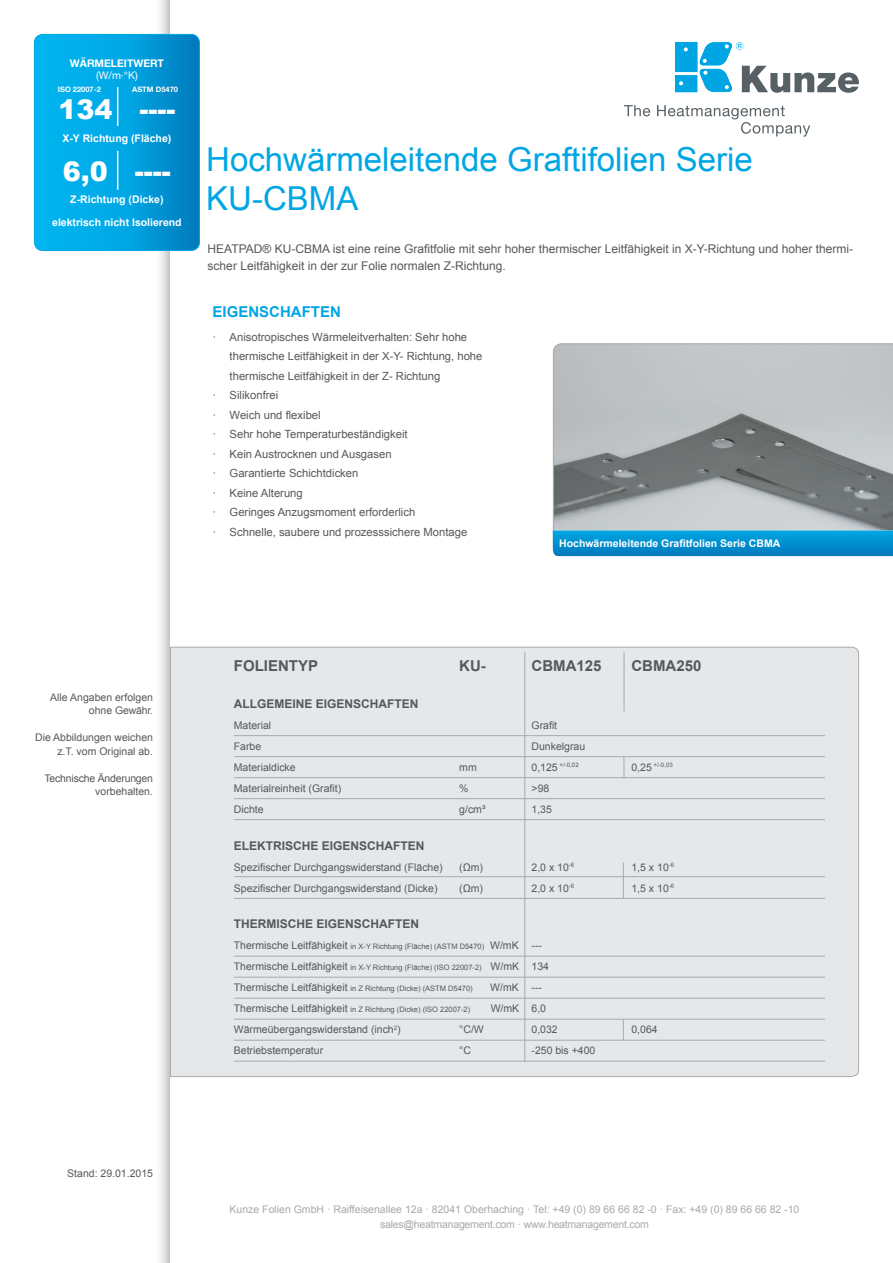
<style>
.page{position:relative;width:893px;height:1263px;background:#fff}
.page>*{position:absolute;margin:0;border:0;box-sizing:border-box;transform-origin:0 0}
.Headline_1{font:33px "Arial";color:#00a6e4}
.t1{font:900 27px "Arial";color:#fff}
.Tabelle_Headline_1{font:700 15px "Arial";color:#57585a}
.Headline_2{font:700 15px "Arial";color:#00a6e4}
.Beschreibungstext{font:12px/16.5px "Arial";color:#57585a}
.Tabelle_Headline_2{font:700 12px "Arial";color:#57585a}
.t2{font:11.25px/19.5px "Arial";color:#57585a}
.Tabelle_Inhalt_Letzt{font:10.5px/13.5px "Arial";color:#57585a;text-align:right}
.Tabelle_Inhalt{font:10.5px "Arial";color:#57585a}
.t3{font:10.5px/15px "Arial";color:#a8a9ad;text-align:center}
.Bildunterschrift{font:700 10.5px "Arial";color:#fff}
.Tabelle_Inhalt_Letzt-2{font:10.5px/13.5px "Arial";letter-spacing:-.02em;color:#57585a;text-align:right}
.t4{font:700 10.5px/12px "Helvetica Neue LT";color:#fff;text-align:center}
.Marginalie{font:10.5px "Arial";color:#57585a}
.Tabelle_Inhalt-2{font:7.5px "Arial";color:#57585a}
.t5{font:700 7.5px "Helvetica Neue LT";color:#fff}
.Tabelle_Inhalt-3{font:6.15px "Arial";color:#57585a}
.s1{font-weight:400}
.s2{font-size:10.5px}
</style>
<div class="page">
<svg style="left:624px;top:105px;width:186px;height:32px"></svg>
<svg style="left:675px;top:42px;width:184px;height:51px"></svg>
<div style="left:170px;top:646px;width:689px;height:431px;background:#e6e7e9"></div>
<hr style="left:234px;top:735px;width:591px;height:1px;background:#a8a9ad">
<hr style="left:234px;top:756px;width:591px;height:1px;background:#a8a9ad">
<hr style="left:234px;top:777px;width:591px;height:1px;background:#a8a9ad">
<hr style="left:234px;top:798px;width:591px;height:1px;background:#a8a9ad">
<hr style="left:234px;top:819px;width:591px;height:1px;background:#a8a9ad">
<hr style="left:234px;top:876px;width:591px;height:1px;background:#a8a9ad">
<hr style="left:234px;top:898px;width:591px;height:1px;background:#a8a9ad">
<hr style="left:234px;top:956px;width:591px;height:1px;background:#a8a9ad">
<hr style="left:234px;top:977px;width:591px;height:1px;background:#a8a9ad">
<hr style="left:234px;top:998px;width:591px;height:1px;background:#a8a9ad">
<hr style="left:234px;top:1019px;width:591px;height:1px;background:#a8a9ad">
<hr style="left:234px;top:1040px;width:591px;height:1px;background:#a8a9ad">
<hr style="left:234px;top:1061px;width:591px;height:1px;background:#a8a9ad">
<hr style="left:524px;top:652px;width:1px;height:409px;background:#a8a9ad">
<svg style="left:624px;top:757px;width:1px;height:20px"></svg>
<hr style="left:624px;top:652px;width:1px;height:59px;background:#a8a9ad">
<hr style="left:623px;top:862px;width:1px;height:37px;background:#a8a9ad">
<svg style="left:553px;top:343px;width:340px;height:187px;background:#a8acae"></svg>
<svg style="left:553px;top:530px;width:340px;height:26px;background:#0491cf"></svg>
<svg style="left:34px;top:34px;width:165px;height:216px;background:#00a1de"></svg>
<div style="left:34px;top:34px;width:166px;height:217px;border:1px solid #00a6e4;border-radius:9px"></div>
<hr style="left:117px;top:87px;width:1px;height:39px;background:#fff">
<hr style="left:117px;top:151px;width:1px;height:39px;background:#fff">
<svg style="left:623px;top:1020px;width:1px;height:20px"></svg>
<p class="t4" style="left:70px;top:57px;width:96px">WÄRMELEITWERT <span class="s1">(W/m·°K)</span></p>
<p class="t5" style="left:58px;top:85px;width:45px">ISO 22007-2</p>
<p class="t5" style="left:132px;top:85px;width:47px">ASTM D5470</p>
<p class="t1" style="left:58px;top:90px;width:118px">134 ----</p>
<p class="Bildunterschrift" style="left:62px;top:131px;width:110px">X-Y Richtung (Fläche)</p>
<p class="t1" style="left:63px;top:151px;width:109px">6,0 ----</p>
<p class="Bildunterschrift" style="left:70px;top:193px;width:95px">Z-Richtung (Dicke)</p>
<p class="Bildunterschrift" style="left:52px;top:215px;width:131px">elektrisch nicht Isolierend</p>
<p class="Headline_1" style="left:206px;top:138px;width:548px">Hochwärmeleitende Graftifolien Serie</p>
<p class="Headline_1" style="left:206px;top:177px;width:154px">KU-CBMA</p>
<p class="Beschreibungstext" style="left:208px;top:241px;width:647px">HEATPAD® KU-CBMA ist eine reine Grafitfolie mit sehr hoher thermischer Leitfähigkeit in X-Y-Richtung und hoher thermi&shy;scher Leitfähigkeit in der zur Folie normalen Z-Richtung.</p>
<p class="Headline_2" style="left:213px;top:302px;width:130px">EIGENSCHAFTEN</p>
<p class="t2" style="left:230px;top:327px;width:254px;text-indent:-17px">· Anisotropisches Wärmeleitverhalten: Sehr hohe thermische Leitfähigkeit in der X-Y- Richtung, hohe thermische Leitfähigkeit in der Z- Richtung</p>
<p class="t2" style="left:213px;top:386px;width:67px">· Silikonfrei</p>
<p class="t2" style="left:213px;top:405px;width:110px">· Weich und flexibel</p>
<p class="t2" style="left:213px;top:425px;width:197px">· Sehr hohe Temperaturbeständigkeit</p>
<p class="t2" style="left:213px;top:444px;width:180px">· Kein Austrocknen und Ausgasen</p>
<p class="t2" style="left:213px;top:464px;width:147px">· Garantierte Schichtdicken</p>
<p class="t2" style="left:213px;top:483px;width:92px">· Keine Alterung</p>
<p class="t2" style="left:213px;top:503px;width:204px">· Geringes Anzugsmoment erforderlich</p>
<p class="t2" style="left:213px;top:522px;width:256px">· Schnelle, saubere und prozesssichere Montage</p>
<p class="Bildunterschrift" style="left:559px;top:536px;width:223px">Hochwärmeleitende Grafitfolien Serie CBMA</p>
<p class="Tabelle_Inhalt_Letzt" style="left:50px;top:690px;width:104px">Alle Angaben erfolgen ohne Gewähr.</p>
<p class="Tabelle_Inhalt_Letzt" style="left:35px;top:731px;width:119px">Die Abbildungen weichen z.T. vom Original ab.</p>
<p class="Tabelle_Inhalt_Letzt-2" style="left:45px;top:771px;width:110px">Technische Änderungen vorbehalten.</p>
<p class="Marginalie" style="left:67px;top:1166px;width:87px">Stand: 29.01.2015</p>
<p class="Tabelle_Headline_1" style="left:234px;top:656px;width:86px">FOLIENTYP</p>
<p class="Tabelle_Headline_1" style="left:459px;top:656px;width:28px">KU-</p>
<p class="Tabelle_Headline_1" style="left:531px;top:656px;width:72px">CBMA125</p>
<p class="Tabelle_Headline_1" style="left:631px;top:656px;width:72px">CBMA250</p>
<p class="Tabelle_Headline_2" style="left:234px;top:696px;width:186px">ALLGEMEINE EIGENSCHAFTEN</p>
<p class="Tabelle_Inhalt" style="left:234px;top:718px;width:39px">Material</p>
<p class="Tabelle_Inhalt" style="left:531px;top:718px;width:27px">Grafit</p>
<p class="Tabelle_Inhalt" style="left:234px;top:739px;width:29px">Farbe</p>
<p class="Tabelle_Inhalt" style="left:531px;top:739px;width:55px">Dunkelgrau</p>
<p class="Tabelle_Inhalt" style="left:234px;top:760px;width:63px">Materialdicke</p>
<p class="Tabelle_Inhalt" style="left:459px;top:760px;width:19px">mm</p>
<p class="Tabelle_Inhalt-3" style="left:531px;top:761px;width:49px"><span class="s2">0,125</span> +/-0,02</p>
<p class="Tabelle_Inhalt-3" style="left:631px;top:761px;width:43px"><span class="s2">0,25</span> +/-0,03</p>
<p class="Tabelle_Inhalt" style="left:234px;top:781px;width:109px">Materialreinheit (Grafit)</p>
<p class="Tabelle_Inhalt" style="left:459px;top:781px;width:11px">%</p>
<p class="Tabelle_Inhalt" style="left:531px;top:781px;width:19px">&gt;98</p>
<p class="Tabelle_Inhalt" style="left:234px;top:802px;width:31px">Dichte</p>
<p class="Tabelle_Inhalt" style="left:459px;top:802px;width:28px">g/cm³</p>
<p class="Tabelle_Inhalt" style="left:531px;top:802px;width:22px">1,35</p>
<p class="Tabelle_Headline_2" style="left:234px;top:837px;width:192px">ELEKTRISCHE EIGENSCHAFTEN</p>
<p class="Tabelle_Inhalt_Letzt" style="left:234px;top:860px;width:210px">Spezifischer Durchgangswiderstand (Fläche)</p>
<p class="Tabelle_Inhalt_Letzt" style="left:459px;top:860px;width:25px">(Ωm)</p>
<p class="Tabelle_Inhalt_Letzt" style="left:531px;top:860px;width:44px">2,0 x 10<sup>-6</sup></p>
<p class="Tabelle_Inhalt_Letzt" style="left:631px;top:860px;width:44px">1,5 x 10<sup>-6</sup></p>
<p class="Tabelle_Inhalt_Letzt" style="left:234px;top:881px;width:205px">Spezifischer Durchgangswiderstand (Dicke)</p>
<p class="Tabelle_Inhalt_Letzt" style="left:459px;top:881px;width:25px">(Ωm)</p>
<p class="Tabelle_Inhalt_Letzt" style="left:531px;top:881px;width:44px">2,0 x 10<sup>-6</sup></p>
<p class="Tabelle_Inhalt_Letzt" style="left:631px;top:881px;width:44px">1,5 x 10<sup>-6</sup></p>
<p class="Tabelle_Headline_2" style="left:234px;top:916px;width:187px">THERMISCHE EIGENSCHAFTEN</p>
<p class="Tabelle_Inhalt-2" style="left:234px;top:942px;width:310px"><span class="s2">Thermische Leitfähigkeit</span> in X-Y Richtung (Fläche) (ASTM D5470) <span class="s2">W/mK ---</span></p>
<p class="Tabelle_Inhalt-2" style="left:234px;top:963px;width:317px"><span class="s2">Thermische Leitfähigkeit</span> in X-Y Richtung (Fläche) (ISO 22007-2) <span class="s2">W/mK 134</span></p>
<p class="Tabelle_Inhalt-2" style="left:234px;top:984px;width:240px"><span class="s2">Thermische Leitfähigkeit</span> in Z Richtung (Dicke) (ASTM D5470)</p>
<p class="Tabelle_Inhalt" style="left:490px;top:981px;width:53px">W/mK ---</p>
<p class="Tabelle_Inhalt-2" style="left:234px;top:1005px;width:238px"><span class="s2">Thermische Leitfähigkeit</span> in Z Richtung (Dicke) (ISO 22007-2)</p>
<p class="Tabelle_Inhalt" style="left:491px;top:1002px;width:57px">W/mK 6,0</p>
<p class="Tabelle_Inhalt" style="left:234px;top:1023px;width:168px">Wärmeübergangswiderstand (inch<sup>2</sup>)</p>
<p class="Tabelle_Inhalt" style="left:459px;top:1023px;width:26px">°C/W</p>
<p class="Tabelle_Inhalt" style="left:531px;top:1023px;width:28px">0,032</p>
<p class="Tabelle_Inhalt" style="left:631px;top:1023px;width:28px">0,064</p>
<p class="Tabelle_Inhalt_Letzt" style="left:234px;top:1044px;width:91px">Betriebstemperatur</p>
<p class="Tabelle_Inhalt_Letzt" style="left:459px;top:1044px;width:13px">°C</p>
<p class="Tabelle_Inhalt_Letzt" style="left:531px;top:1044px;width:65px">-250 bis +400</p>
<p class="t3" style="left:230px;top:1202px;width:571px">Kunze Folien GmbH · Raiffeisenallee 12a · 82041 Oberhaching · Tel: +49 (0) 89 66 66 82 -0 · Fax: +49 (0) 89 66 66 82 -10 sales@heatmanagement.com · www.heatmanagement.com</p>
</div>
